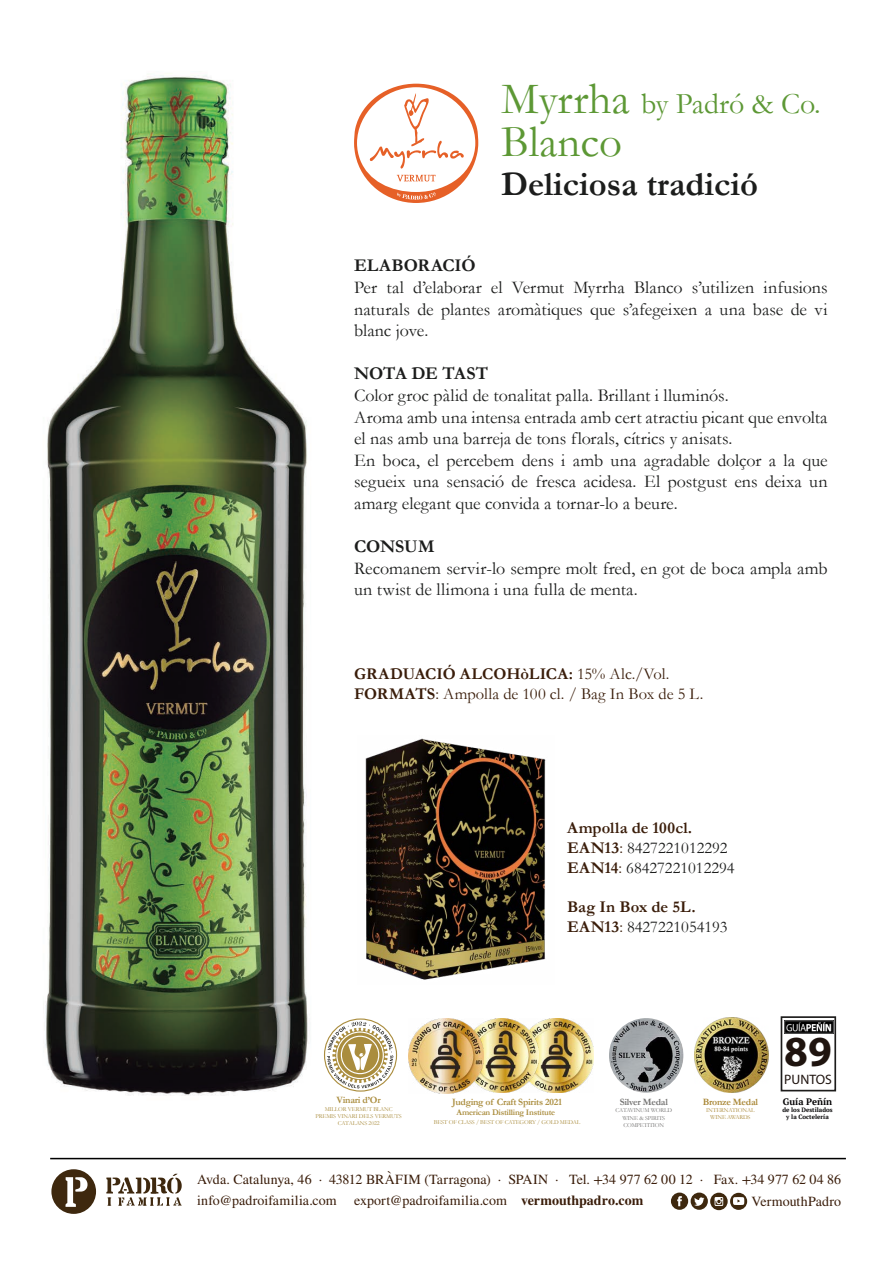
<style>
.page{position:relative;width:893px;height:1263px;background:#fff}
.page>*{position:absolute;margin:0;border:0;box-sizing:border-box;transform-origin:0 0}
.t1{font:45px "Garamond";color:#5d9835}
.t2{font:700 43.05px "Myriad Pro";color:#1f140f}
.t3{font:700 34.5px "Garamond";color:#1c1d1c}
.t4{font:30px "Garamond";color:#5d9835}
.t5{font:18px/21.6px "Garamond";color:#1c1d1c}
.t6{font:700 18px "Garamond";letter-spacing:-.005em;color:#1c1d1c}
.t7{font:16.5px/19.8px "Garamond";letter-spacing:.005em;color:#3a1d0a}
.t8{font:16.5px/19.8px "Garamond";color:#1c1d1c}
.t9{font:700 16.5px/19.8px "Garamond";color:#3a1d0a}
.t10{font:13.95px/20.5px "STIX General";letter-spacing:.005em;color:#3a1d0a}
.t11{font:13.65px "Myriad Pro";color:#1f140f}
.t12{font:700 9.75px "Garamond";letter-spacing:-.025em;color:#aa8d3e}
.t13{font:700 9.75px "Garamond";letter-spacing:-.025em;color:#747372}
.t14{font:700 9.75px "Garamond";letter-spacing:-.025em;color:#a98736}
.t15{font:700 9.3px "PT Serif";color:#030203}
.t16{font:700 8.55px "Garamond";letter-spacing:-.025em;color:#aa8d3e}
.t17{font:700 6.3px/7.5px "PT Serif";color:#030203;text-align:center}
.t18{font:6.15px/7.4px "Garamond";letter-spacing:-.025em;color:#aa8d3e;text-align:center}
.t19{font:6.15px/7.4px "Garamond";letter-spacing:-.025em;color:#747372;text-align:center}
.t20{font:6.15px/7.4px "Garamond";letter-spacing:-.025em;color:#a98736;text-align:center}
.s1{font-size:45px}
.s2{font-weight:700}
.s3{font-weight:700;color:#3a1d0a}
.s4{color:#3a1d0a}
.s5{font-weight:400}
.s6{font-weight:400;color:#1c1d1c}
</style>
<div class="page">
<img style="left:45px;top:75px;width:263px;height:1021px">
<svg style="left:354px;top:84px;width:124px;height:119px"></svg>
<hr style="left:50px;top:1158px;width:796px;height:1px;background:#000">
<svg style="left:51px;top:1169px;width:45px;height:45px"></svg>
<svg style="left:106px;top:1173px;width:76px;height:33px"></svg>
<svg style="left:671px;top:1192px;width:76px;height:18px"></svg>
<img style="left:365px;top:738px;width:181px;height:242px">
<img style="left:609px;top:1018px;width:74px;height:75px;border-radius:37px">
<div style="left:781px;top:1016px;width:55px;height:75px;background:#fff;border:2px solid #1d1c1b"></div>
<img style="left:784px;top:1020px;width:49px;height:13px">
<img style="left:694px;top:1018px;width:75px;height:74px">
<img style="left:538px;top:1018px;width:55px;height:74px">
<img style="left:483px;top:1018px;width:55px;height:74px">
<img style="left:409px;top:1018px;width:74px;height:75px">
<svg style="left:324px;top:1018px;width:73px;height:74px"></svg>
<h3 class="t4" style="left:501px;top:87px;width:321px"><span class="s1">Myrrha</span> by Padró &amp; Co.</h3>
<h1 class="t1" style="left:501px;top:118px;width:122px">Blanco</h1>
<h3 class="t3" style="left:501px;top:165px;width:258px">Deliciosa tradició</h3>
<p class="t6" style="left:354px;top:256px;width:123px">ELABORACIÓ</p>
<p class="t5" style="left:354px;top:277px;width:475px;text-align:justify">Per tal d’elaborar el Vermut Myrrha Blanco s’utilizen infusions naturals de plantes aromàtiques que s’afegeixen a una base de vi blanc jove.</p>
<p class="t6" style="left:354px;top:364px;width:136px">NOTA DE TAST</p>
<p class="t5" style="left:354px;top:385px;width:475px">Color groc pàlid de tonalitat palla. Brillant i lluminós.<br>Aroma amb una intensa entrada amb cert atractiu picant que envolta el nas amb una barreja de tons florals, cítrics y anisats.<br>En boca, el percebem dens i amb una agradable dolçor a la que segueix una sensació de fresca acidesa. El postgust ens deixa un amarg elegant que convida a tornar-lo a beure.</p>
<p class="t6" style="left:354px;top:537px;width:82px">CONSUM</p>
<p class="t5" style="left:354px;top:557px;width:475px">Recomanem servir-lo sempre molt fred, en got de boca ampla amb un twist de llimona i una fulla de menta.</p>
<p class="t7" style="left:354px;top:664px;width:351px"><span class="s2">GRADUACIÓ ALCOHòLICA:</span> 15% Alc./Vol.<br><span class="s2">FORMATS</span>: Ampolla de 100 cl. / Bag In Box de 5 L.</p>
<p class="t8" style="left:567px;top:818px;width:169px"><span class="s3">Ampolla de 100cl.<br>EAN13</span><span class="s4">:</span> 8427221012292<br><span class="s3">EAN14</span><span class="s4">:</span> 68427221012294</p>
<p class="t9" style="left:567px;top:897px;width:162px">Bag In Box de 5L.<br>EAN13<span class="s5">:</span> <span class="s6">8427221054193</span></p>
<p class="t12" style="left:337px;top:1095px;width:46px">Vinari d’Or</p>
<p class="t18" style="left:316px;top:1105px;width:88px">MILLOR VERMUT BLANC<br>PREMIS VINARI DELS VERMUTS<br>CATALANS 2022</p>
<p class="t12" style="left:452px;top:1097px;width:111px">Judging of Craft Spirits 2021</p>
<p class="t16" style="left:457px;top:1107px;width:100px">American Distilling Institute</p>
<p class="t18" style="left:434px;top:1118px;width:148px">BEST OF CLASS / BEST OF CATEGORY / GOLD MEDAL</p>
<p class="t13" style="left:620px;top:1097px;width:50px">Silver Medal</p>
<p class="t19" style="left:616px;top:1107px;width:58px">CATAVINUM WORLD<br>WINE &amp; SPIRITS<br>COMPETITION</p>
<p class="t14" style="left:703px;top:1096px;width:57px">Bronze Medal</p>
<p class="t20" style="left:706px;top:1106px;width:50px">INTERNATIONAL<br>WINE AWARDS</p>
<h2 class="t2" style="left:784px;top:1023px;width:49px">89</h2>
<p class="t11" style="left:784px;top:1071px;width:49px">PUNTOS</p>
<p class="t15" style="left:783px;top:1095px;width:51px">Guía Peñín</p>
<p class="t17" style="left:782px;top:1106px;width:52px">de los Destilados y la Coctelería</p>
<p class="t10" style="left:197px;top:1170px;width:646px">Avda. Catalunya, 46 · 43812 BRÀFIM (Tarragona) · SPAIN · Tel. +34 977 62 00 12 · Fax. +34 977 62 04 86 info@padroifamilia.com export@padroifamilia.com <span class="s2">vermouthpadro.com</span></p>
<p class="t10" style="left:751px;top:1192px;width:91px">VermouthPadro</p>
</div>
